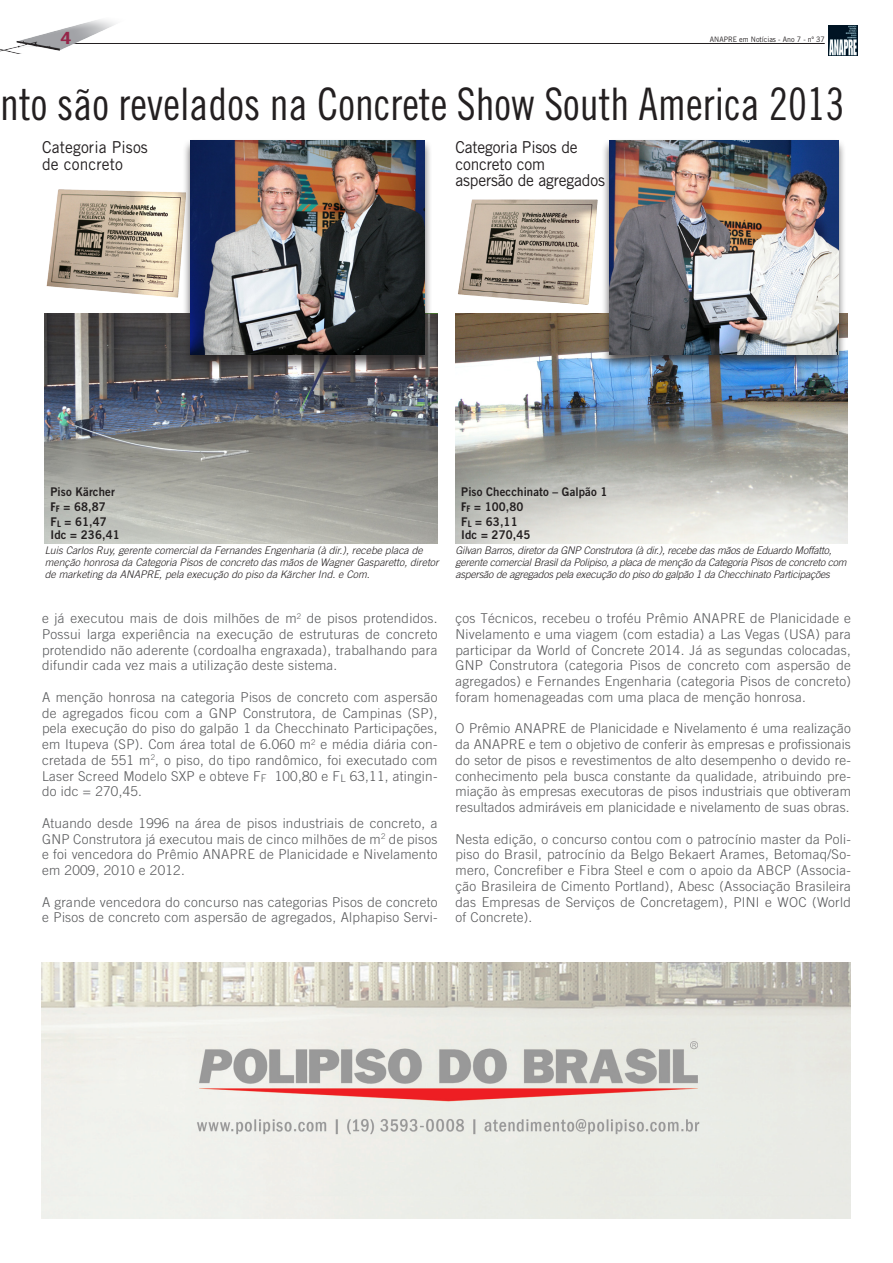
<style>
.page{position:relative;width:893px;height:1263px;background:#fff}
.page>*{position:absolute;margin:0;border:0;box-sizing:border-box;transform-origin:0 0}
.t1{font:44.85px "Trade Gothic Cond Eighteen";color:#231f20;scale:.95 1}
.t2{font:16.8px "Trade Gothic Bold Cond Twenty";color:#952649;scale:1.5 1}
.t3{font:16.5px/16.5px "Trade Gothic";letter-spacing:-.01em;color:#231f20;scale:.95 1}
.t4{font:16.5px/16.5px "Trade Gothic";letter-spacing:.01em;color:#231f20;scale:.95 1}
.Normal__Web{font:300 13.5px/15.8px "Trade Gothic";letter-spacing:.02em;color:#57585a;text-align:justify}
.t5{font:12px "Trade Gothic Bold Two";letter-spacing:.01em;color:#231f20;scale:.95 1}
.t6{font:italic 300 10.5px/12px "Trade Gothic";letter-spacing:-.02em;color:#231f20}
.t7{font:italic 300 10.5px/12px "Trade Gothic";color:#231f20}
.t8{font:7.5px "Trade Gothic";color:#231f20;scale:.95 1}
.s1{font-family:"Trade Gothic";font-weight:700}
</style>
<div class="page">
<img style="left:45px;top:314px;width:392px;height:229px">
<img style="left:455px;top:314px;width:392px;height:229px">
<div style="left:182px;top:138px;width:251px;height:232px;background:#231f20;opacity:.75"></div>
<img style="left:190px;top:140px;width:234px;height:215px">
<div style="left:601px;top:138px;width:246px;height:232px;background:#231f20;opacity:.75"></div>
<img style="left:610px;top:140px;width:228px;height:215px">
<img style="left:458px;top:199px;width:140px;height:106px">
<img style="left:46px;top:186px;width:143px;height:113px">
<img style="left:42px;top:963px;width:808px;height:255px">
<hr style="left:68px;top:43px;width:757px;height:1px;background:#231f20">
<img style="left:0;top:19px;width:115px;height:35px">
<img style="left:828px;top:26px;width:30px;height:29px">
<p class="t2" style="left:61px;top:28px;width:9px">4</p>
<p class="t8" style="left:710px;top:35px;width:122px">ANAPRE em Notícias - Ano 7 - nº 37</p>
<h1 class="t1" style="left:0;top:78px;width:890px">nto são revelados na Concrete Show South America 2013</h1>
<p class="t4" style="left:42px;top:139px;width:113px">Categoria Pisos de concreto</p>
<p class="t3" style="left:455px;top:139px;width:159px">Categoria Pisos de concreto com aspersão de agregados</p>
<p class="t5" style="left:51px;top:484px;width:69px">Piso Kärcher</p>
<p class="t5" style="left:51px;top:499px;width:60px"><span class="s1">F</span><sub>F</sub> = 68,87</p>
<p class="t5" style="left:51px;top:514px;width:61px">F<sub>L</sub> = 61,47</p>
<p class="t5" style="left:51px;top:527px;width:74px">Idc = 236,41</p>
<p class="t5" style="left:461px;top:484px;width:155px">Piso Checchinato – Galpão 1</p>
<p class="t5" style="left:461px;top:499px;width:67px"><span class="s1">F</span><sub>F</sub> = 100,80</p>
<p class="t5" style="left:461px;top:514px;width:61px">F<sub>L</sub> = 63,11</p>
<p class="t5" style="left:461px;top:527px;width:74px">Idc = 270,45</p>
<p class="t7" style="left:45px;top:544px;width:395px">Luis Carlos Ruy, gerente comercial da Fernandes Engenharia (à dir.), recebe placa de menção honrosa da Categoria Pisos de concreto das mãos de Wagner Gasparetto, diretor de marketing da ANAPRE, pela execução do piso da Kärcher Ind. e Com.</p>
<p class="t6" style="left:455px;top:544px;width:393px">Gilvan Barros, diretor da GNP Construtora (à dir.), recebe das mãos de Eduardo Moffatto, gerente comercial Brasil da Polipiso, a placa de menção da Categoria Pisos de concreto com aspersão de agregados pela execução do piso do galpão 1 da Checchinato Participações</p>
<p class="Normal__Web" style="left:42px;top:610px;width:397px">e já executou mais de dois milhões de m<sup>2</sup> de pisos protendidos.<br>Possui larga experiência na execução de estruturas de concreto protendido não aderente (cordoalha engraxada), trabalhando para difundir cada vez mais a utilização deste sistema.</p>
<p class="Normal__Web" style="left:42px;top:689px;width:397px">A menção honrosa na categoria Pisos de concreto com aspersão de agregados ficou com a GNP Construtora, de Campinas (SP), pela execução do piso do galpão 1 da Checchinato Participações, em Itupeva (SP). Com área total de 6.060 m<sup>2</sup> e média diária con&shy;cretada de 551 m<sup>2</sup>, o piso, do tipo randômico, foi executado com Laser Screed Modelo SXP e obteve F<sub>F</sub> 100,80 e F<sub>L</sub> 63,11, atingin&shy;do idc = 270,45.</p>
<p class="Normal__Web" style="left:42px;top:815px;width:397px">Atuando desde 1996 na área de pisos industriais de concreto, a GNP Construtora já executou mais de cinco milhões de m<sup>2</sup> de pisos e foi vencedora do Prêmio ANAPRE de Planicidade e Nivelamento em 2009, 2010 e 2012.</p>
<p class="Normal__Web" style="left:42px;top:894px;width:397px">A grande vencedora do concurso nas categorias Pisos de concreto e Pisos de concreto com aspersão de agregados, Alphapiso Servi-</p>
<p class="Normal__Web" style="left:455px;top:610px;width:397px">ços Técnicos, recebeu o troféu Prêmio ANAPRE de Planicidade e Nivelamento e uma viagem (com estadia) a Las Vegas (USA) para participar da World of Concrete 2014. Já as segundas colocadas, GNP Construtora (categoria Pisos de concreto com aspersão de agregados) e Fernandes Engenharia (categoria Pisos de concreto) foram homenageadas com uma placa de menção honrosa.</p>
<p class="Normal__Web" style="left:455px;top:720px;width:397px">O Prêmio ANAPRE de Planicidade e Nivelamento é uma realização da ANAPRE e tem o objetivo de conferir às empresas e profissionais do setor de pisos e revestimentos de alto desempenho o devido re&shy;conhecimento pela busca constante da qualidade, atribuindo pre&shy;miação às empresas executoras de pisos industriais que obtiveram resultados admiráveis em planicidade e nivelamento de suas obras.</p>
<p class="Normal__Web" style="left:455px;top:831px;width:397px">Nesta edição, o concurso contou com o patrocínio master da Poli&shy;piso do Brasil, patrocínio da Belgo Bekaert Arames, Betomaq/So&shy;mero, Concrefiber e Fibra Steel e com o apoio da ABCP (Associa&shy;ção Brasileira de Cimento Portland), Abesc (Associação Brasileira das Empresas de Serviços de Concretagem), PINI e WOC (World of Concrete).</p>
</div>
